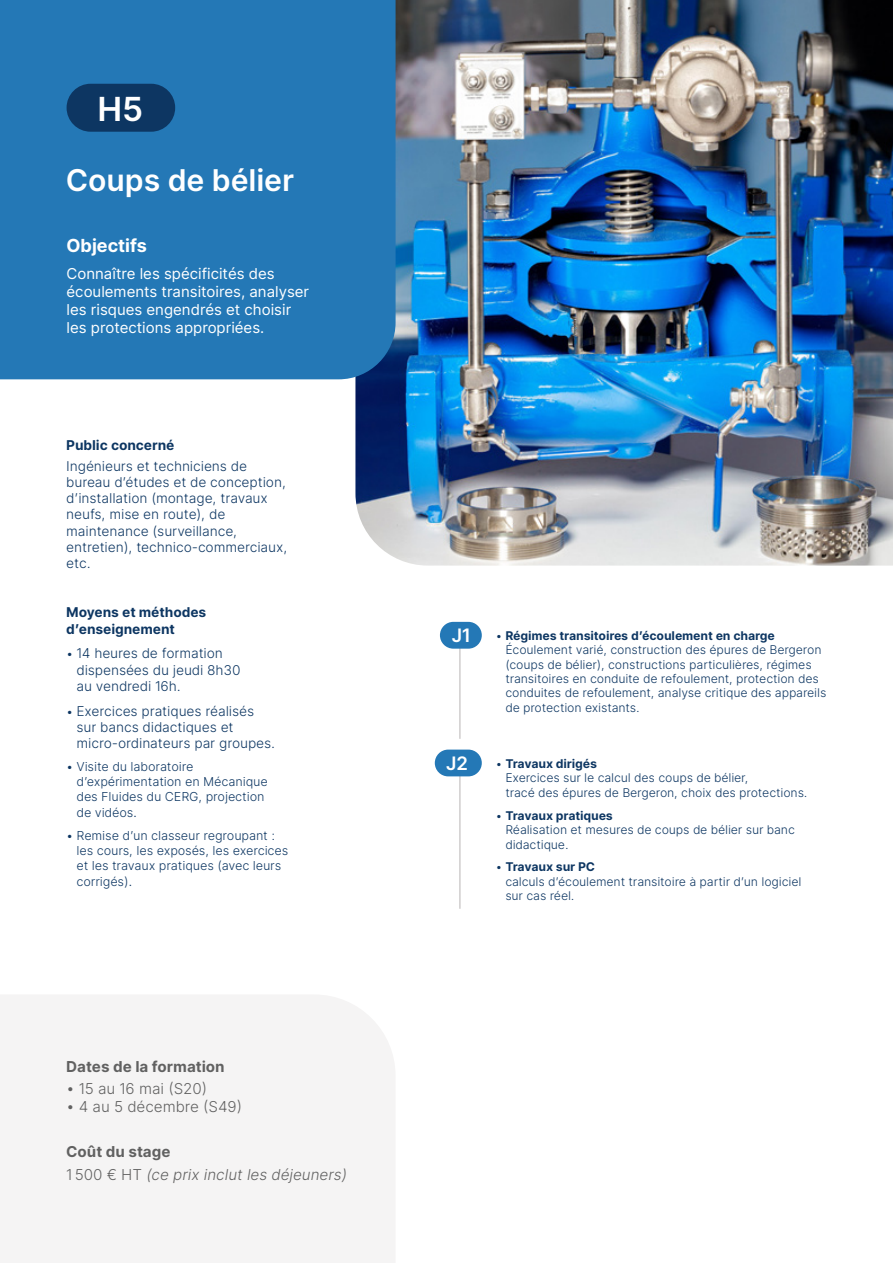
<style>
.page{position:relative;width:893px;height:1263px;background:#fff}
.page>*{position:absolute;margin:0;border:0;box-sizing:border-box;transform-origin:0 0}
.t1{font:600 33.15px "Inter Tight";color:#fff}
.t2{font:600 30px "Inter Tight";letter-spacing:.04em;color:#fff}
.t3{font:600 18.6px "Inter Tight";color:#fff}
.t4{font:700 18px "Inter";color:#fff}
.t5{font:15px/18px "Inter";color:#fff}
.t6{font:italic 300 15px/22.2px "Inter Tight";letter-spacing:.04em;color:#616161}
.t7{font:300 15px "Inter Tight";letter-spacing:.04em;color:#616161}
.t8{font:700 15px "Inter Tight";letter-spacing:.04em;color:#616161}
.t9{font:300 13.5px/16.2px "Inter Tight";letter-spacing:.04em;color:#0d3662}
.t10{font:700 13.5px/16.2px "Inter Tight";letter-spacing:.04em;color:#0d3662}
.t11{font:300 12.3px/14.9px "Inter Tight";letter-spacing:.04em;color:#0d3662}
.t12{font:300 12px/14.4px "Inter Tight";letter-spacing:.04em;color:#0d3662}
.s1{font-size:12.3px}
.s2{font-size:13.5px}
.s3{font-weight:700;font-style:normal}
.s4{font-style:normal}
.s5{font-weight:700}
</style>
<div class="page">
<img style="left:355px;top:0;width:538px;height:566px">
<hr style="left:459px;top:770px;width:2px;height:139px;background:#d0cdcd">
<hr style="left:459px;top:647px;width:2px;height:92px;background:#d0cdcd">
<div style="left:0;top:0;width:396px;height:379px;background:#2478b6"></div>
<div style="left:440px;top:622px;width:42px;height:27px;background:#2478b6;border-radius:13px"></div>
<div style="left:435px;top:750px;width:47px;height:26px;background:#2478b6;border-radius:13px"></div>
<div style="left:0;top:995px;width:395px;height:268px;background:#f5f4f4"></div>
<div style="left:67px;top:84px;width:108px;height:48px;background:#0d3662;border-radius:24px"></div>
<h1 class="t1" style="left:98px;top:89px;width:46px">H5</h1>
<h2 class="t2" style="left:67px;top:162px;width:228px">Coups de bélier</h2>
<h3 class="t4" style="left:67px;top:235px;width:82px">Objectifs</h3>
<p class="t5" style="left:67px;top:264px;width:244px">Connaître les spécificités des écoulements transitoires, analyser les risques engendrés et choisir les protections appropriées.</p>
<p class="t10" style="left:67px;top:437px;width:109px">Public concerné</p>
<p class="t9" style="left:67px;top:458px;width:222px">Ingénieurs et techniciens de bureau d’études et de conception, d’installation (montage, travaux neufs, mise en route), de maintenance (surveillance, entretien), technico-commerciaux, etc.</p>
<p class="t10" style="left:67px;top:604px;width:141px">Moyens et méthodes d’enseignement</p>
<p class="t9" style="left:77px;top:645px;width:165px;text-indent:-10px"><span class="s1">•</span> 14 heures de formation dispensées du jeudi 8h30 au vendredi 16h.</p>
<p class="t9" style="left:77px;top:702px;width:200px;text-indent:-10px"><span class="s1">•</span> Exercices pratiques réalisés sur bancs didactiques et micro-ordinateurs par groupes.</p>
<p class="t11" style="left:77px;top:759px;width:192px;text-indent:-10px">• Visite du laboratoire d’expérimentation en Mécanique des Fluides du CERG, projection</p>
<p class="t11" style="left:77px;top:805px;width:62px">de vidéos<span class="s2">.</span></p>
<p class="t11" style="left:77px;top:828px;width:213px;text-indent:-10px">• Remise d’un classeur regroupant : les cours, les exposés, les exercices et les travaux pratiques (avec leurs</p>
<p class="t11" style="left:77px;top:874px;width:57px">corrigés)<span class="s2">.</span></p>
<p class="t8" style="left:67px;top:1057px;width:159px">Dates de la formation</p>
<p class="t7" style="left:67px;top:1077px;width:142px">• 15 au 16 mai (S20)</p>
<p class="t7" style="left:67px;top:1095px;width:177px">• 4 au 5 décembre (S49)</p>
<p class="t6" style="left:67px;top:1141px;width:282px"><span class="s3">Coût du stage<br></span><span class="s4">1 500 € HT</span> (ce prix inclut les déjeuners)</p>
<h3 class="t3" style="left:452px;top:624px;width:19px">J1</h3>
<h3 class="t3" style="left:446px;top:752px;width:23px">J2</h3>
<p class="t12" style="left:506px;top:628px;width:322px;text-indent:-10px">• <span class="s5">Régimes transitoires d’écoulement en charge </span>Écoulement varié, construction des épures de Bergeron (coups de bélier), constructions particulières, régimes transitoires en conduite de refoulement, protection des conduites de refoulement, analyse critique des appareils de protection existants.</p>
<p class="t12" style="left:506px;top:756px;width:303px;text-indent:-10px">• <span class="s5">Travaux dirigés<br></span>Exercices sur le calcul des coups de bélier,<br>tracé des épures de Bergeron, choix des protections.</p>
<p class="t12" style="left:506px;top:808px;width:290px;text-indent:-10px">• <span class="s5">Travaux pratiques<br></span>Réalisation et mesures de coups de bélier sur banc didactique.</p>
<p class="t12" style="left:506px;top:860px;width:297px;text-indent:-10px">• <span class="s5">Travaux sur PC<br></span>calculs d’écoulement transitoire à partir d’un logiciel sur cas réel.</p>
</div>
